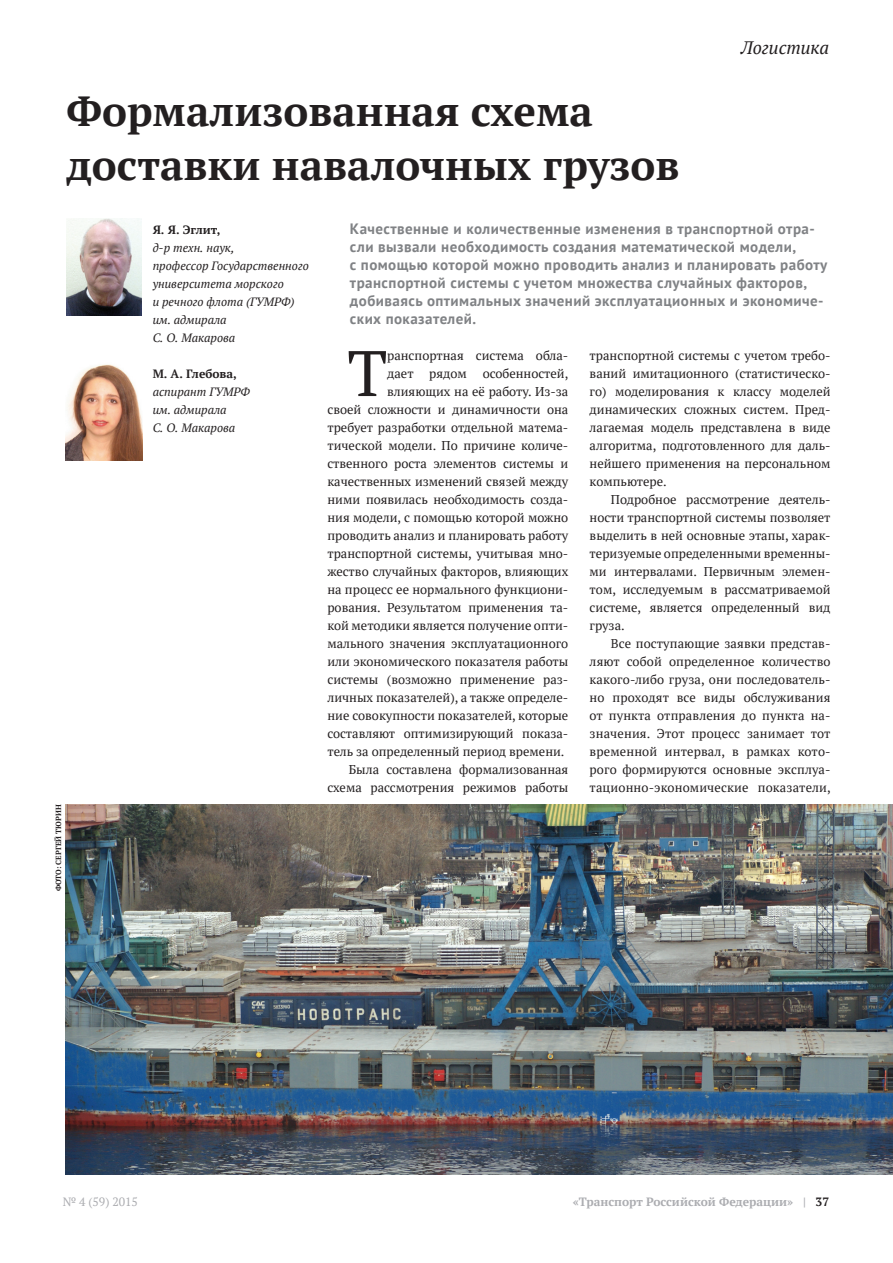
<style>
.page{position:relative;width:893px;height:1263px;background:#fff}
.page>*{position:absolute;margin:0;border:0;box-sizing:border-box;transform-origin:0 0}
.t1{font:64.2px "PT Serif";color:#231f20}
.t2{font:700 42px/54px "PT Serif";color:#231f20}
.t3{font:italic 18px "PT Serif";color:#231f20}
.t4{font:700 15px/18px "PT Sans";letter-spacing:.03em;color:#808285}
.t5{font:12.75px/18px "PT Serif";color:#231f20;text-align:justify}
.t6{font:italic 12px/18px "PT Serif";color:#231f20}
.t7{font:700 12px "PT Serif";color:#acadb1}
.t8{font:700 12px "PT Serif";color:#231f20}
.t9{font:12px "PT Serif";color:#acadb1}
.t10{font:700 7.5px "PT Serif";color:#231f20}
.s1{color:#231f20}
</style>
<div class="page">
<img style="left:67px;top:219px;width:74px;height:97px">
<img style="left:66px;top:364px;width:76px;height:96px">
<img style="left:65px;top:805px;width:828px;height:370px">
<h3 class="t3" style="left:741px;top:36px;width:90px">Логистика</h3>
<h2 class="t2" style="left:67px;top:83px;width:614px">Формализованная схема доставки навалочных грузов</h2>
<p class="t4" style="left:350px;top:219px;width:479px">Качественные и количественные изменения в транспортной отра&shy;сли вызвали необходимость создания математической модели,<br>с помощью которой можно проводить анализ и планировать работу транспортной системы с учетом множества случайных факторов, добиваясь оптимальных значений эксплуатационных и экономиче&shy;ских показателей.</p>
<p class="t8" style="left:153px;top:222px;width:69px">Я. Я. Эглит,</p>
<p class="t6" style="left:153px;top:239px;width:158px">д-р техн. наук,<br>профессор Государственного университета морского<br>и речного флота (ГУМРФ) им. адмирала<br>С. О. Макарова</p>
<p class="t8" style="left:153px;top:366px;width:86px">М. А. Глебова,</p>
<p class="t6" style="left:153px;top:383px;width:99px">аспирант ГУМРФ им. адмирала<br>С. О. Макарова</p>
<h1 class="t1" style="left:347px;top:332px;width:41px">Т</h1>
<p class="t5" style="left:387px;top:346px;width:183px">ранспортная система обла-</p>
<p class="t5" style="left:590px;top:346px;width:242px">транспортной системы с учетом требо&shy;ваний имитационного (статистическо&shy;го) моделирования к классу моделей динамических сложных систем. Пред&shy;лагаемая модель представлена в виде алгоритма, подготовленного для даль&shy;нейшего применения на персональном компьютере.</p>
<p class="t5" style="left:590px;top:490px;width:242px;text-indent:21px">Подробное рассмотрение деятель&shy;ности транспортной системы позволяет выделить в ней основные этапы, харак&shy;теризуемые определенными временны&shy;ми интервалами. Первичным элемен&shy;том, исследуемым в рассматриваемой системе, является определенный вид груза.</p>
<p class="t5" style="left:590px;top:634px;width:242px;text-indent:21px">Все поступающие заявки представ&shy;ляют собой определенное количество какого-либо груза, они последователь&shy;но проходят все виды обслуживания от пункта отправления до пункта на&shy;значения. Этот процесс занимает тот временной интервал, в рамках кото&shy;рого формируются основные эксплуа&shy;тационно-экономические показатели,</p>
<p class="t5" style="left:387px;top:364px;width:183px">дает рядом особенностей,</p>
<p class="t5" style="left:387px;top:382px;width:183px">влияющих на её работу. Из-за</p>
<p class="t5" style="left:327px;top:400px;width:242px">своей сложности и динамичности она</p>
<p class="t5" style="left:327px;top:418px;width:242px">требует разработки отдельной матема-</p>
<p class="t5" style="left:327px;top:436px;width:242px">тической модели. По причине количе-</p>
<p class="t5" style="left:327px;top:454px;width:242px">ственного роста элементов системы и</p>
<p class="t5" style="left:327px;top:472px;width:242px">качественных изменений связей между</p>
<p class="t5" style="left:327px;top:490px;width:242px">ними появилась необходимость созда-</p>
<p class="t5" style="left:327px;top:508px;width:242px">ния модели, с помощью которой можно</p>
<p class="t5" style="left:327px;top:526px;width:242px">проводить анализ и планировать работу</p>
<p class="t5" style="left:327px;top:544px;width:242px">транспортной системы, учитывая мно-</p>
<p class="t5" style="left:327px;top:562px;width:242px">жество случайных факторов, влияющих</p>
<p class="t5" style="left:327px;top:580px;width:242px">на процесс ее нормального функциони-</p>
<p class="t5" style="left:327px;top:598px;width:242px">рования. Результатом применения та-</p>
<p class="t5" style="left:327px;top:616px;width:242px">кой методики является получение опти-</p>
<p class="t5" style="left:327px;top:634px;width:242px">мального значения эксплуатационного</p>
<p class="t5" style="left:327px;top:652px;width:242px">или экономического показателя работы</p>
<p class="t5" style="left:327px;top:670px;width:242px">системы (возможно применение раз-</p>
<p class="t5" style="left:327px;top:688px;width:242px">личных показателей), а также определе-</p>
<p class="t5" style="left:327px;top:706px;width:242px">ние совокупности показателей, которые</p>
<p class="t5" style="left:327px;top:724px;width:242px">составляют оптимизирующий показа-</p>
<p class="t5" style="left:327px;top:742px;width:239px">тель за определенный период времени.</p>
<p class="t5" style="left:349px;top:760px;width:221px">Была составлена формализованная</p>
<p class="t5" style="left:327px;top:778px;width:242px">схема рассмотрения режимов работы</p>
<p class="t10" style="left:53px;top:891px;width:88px;rotate:-90deg">ФОТО: СЕРГЕЙ ТЮРИН</p>
<p class="t9" style="left:63px;top:1194px;width:77px">№ 4 (59) 2015</p>
<p class="t7" style="left:573px;top:1194px;width:258px">«Транспорт Российской Федерации» | <span class="s1">37</span></p>
</div>
